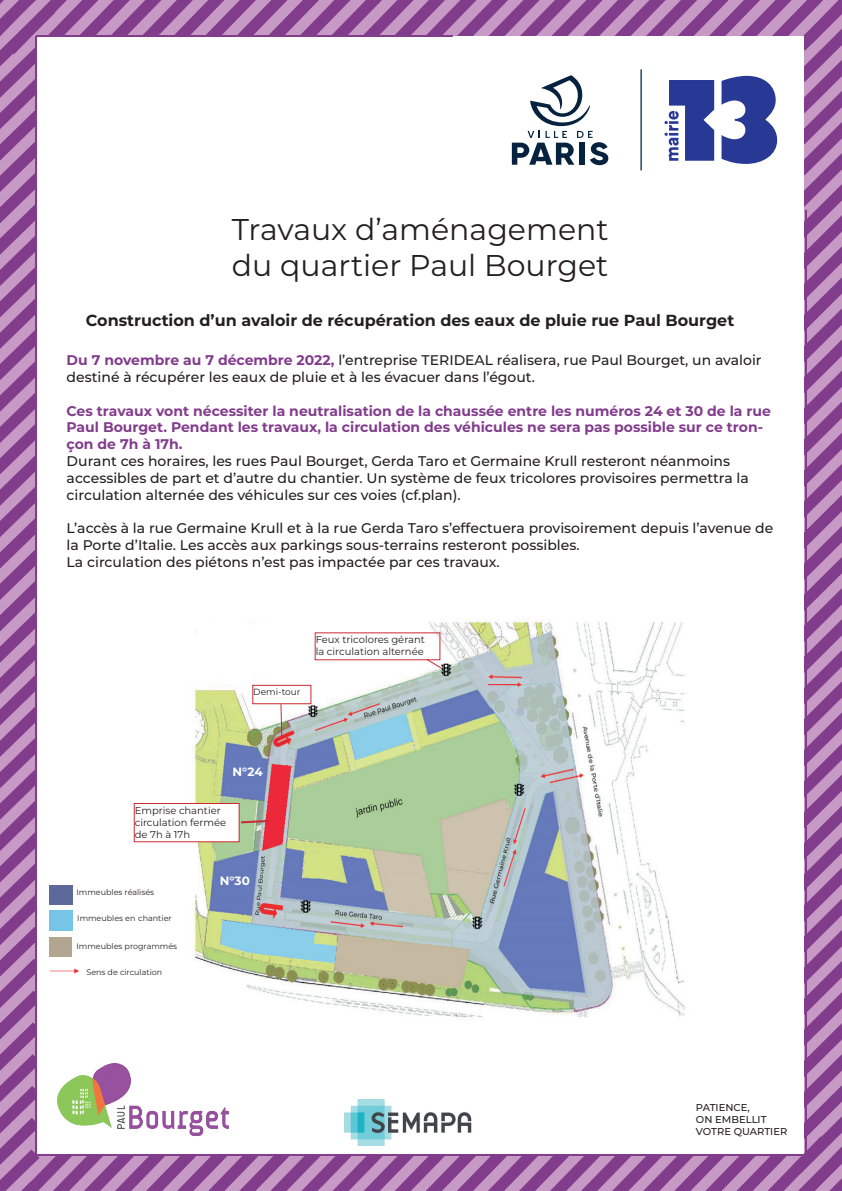
<style>
.page{position:relative;width:842px;height:1191px;background:#fff}
.page>*{position:absolute;margin:0;border:0;box-sizing:border-box;transform-origin:0 0}
.t1{font:30px/36px "Montserrat";color:#231f20}
.t2{font:700 16px "Montserrat";color:#231f20}
.t3{font:500 14px/16.8px "Montserrat";color:#231f20}
.t4{font:700 14px/16.8px "Montserrat";color:#823c8c}
.t5{font:700 12px "Montserrat";color:#fff}
.t6{font:10px/12px "Montserrat";color:#231f20}
.t7{font:500 10px/12px "Montserrat";color:#231f20}
.t8{font:9px "Montserrat";color:#231f20}
.t9{font:8px "Montserrat";color:#231f20}
.s1{font-weight:700;color:#823c8c}
</style>
<div class="page">
<svg style="left:68px;top:0;width:712px;height:36px;background:#a369a7"></svg>
<svg style="left:68px;top:1156px;width:712px;height:35px;background:#a368a7"></svg>
<svg style="left:0;top:0;width:68px;height:1191px;background:#a369a7"></svg>
<svg style="left:780px;top:0;width:62px;height:1191px;background:#a267a6"></svg>
<div style="left:36px;top:36px;width:768px;height:1119px;background:#fff"></div>
<img style="left:344px;top:1099px;width:128px;height:46px">
<img style="left:57px;top:1063px;width:172px;height:73px">
<svg style="left:512px;top:75px;width:96px;height:90px"></svg>
<hr style="left:640px;top:69px;width:2px;height:102px;background:#06223f">
<svg style="left:721px;top:76px;width:56px;height:88px"></svg>
<svg style="left:664px;top:80px;width:50px;height:81px"></svg>
<div style="left:50px;top:884px;width:23px;height:20px;background:#5c699a"></div>
<div style="left:50px;top:937px;width:22px;height:20px;background:#b3a690"></div>
<img style="left:50px;top:968px;width:29px;height:6px">
<div style="left:49px;top:910px;width:24px;height:21px;background:#76c5e6"></div>
<img style="left:133px;top:618px;width:553px;height:400px">
<div style="left:134px;top:803px;width:105px;height:38px;background:#fff"></div>
<div style="left:134px;top:803px;width:106px;height:39px;border:1px solid #cc2931"></div>
<svg style="left:239px;top:819px;width:32px;height:5px"></svg>
<div style="left:252px;top:685px;width:59px;height:19px;border:1px solid #cc2931"></div>
<svg style="left:280px;top:703px;width:3px;height:35px"></svg>
<svg style="left:425px;top:658px;width:17px;height:11px"></svg>
<hr style="left:36px;top:35px;width:417px;height:2px;background:#823c8c">
<hr style="left:35px;top:36px;width:2px;height:1119px;background:#823c8c">
<hr style="left:36px;top:1154px;width:770px;height:2px;background:#823c8c">
<hr style="left:805px;top:210px;width:2px;height:945px;background:#823c8c">
<h1 class="t1" style="left:232px;top:211px;width:378px">Travaux d’aménagement du quartier Paul Bourget</h1>
<p class="t2" style="left:86px;top:309px;width:650px">Construction d’un avaloir de récupération des eaux de pluie rue Paul Bourget</p>
<p class="t3" style="left:67px;top:351px;width:696px"><span class="s1">Du 7 novembre au 7 décembre 2022,</span> l’entreprise TERIDEAL réalisera, rue Paul Bourget, un avaloir destiné à récupérer les eaux de pluie et à les évacuer dans l’égout.</p>
<p class="t4" style="left:67px;top:401px;width:706px">Ces travaux vont nécessiter la neutralisation de la chaussée entre les numéros 24 et 30 de la rue<br>Paul Bourget. Pendant les travaux, la circulation des véhicules ne sera pas possible sur ce tron&shy;çon de 7h à 17h.</p>
<p class="t3" style="left:67px;top:452px;width:684px">Durant ces horaires, les rues Paul Bourget, Gerda Taro et Germaine Krull resteront néanmoins accessibles de part et d’autre du chantier. Un système de feux tricolores provisoires permettra la circulation alternée des véhicules sur ces voies (cf.plan).</p>
<p class="t3" style="left:67px;top:519px;width:708px">L’accès à la rue Germaine Krull et à la rue Gerda Taro s’effectuera provisoirement depuis l’avenue de la Porte d’Italie. Les accès aux parkings sous-terrains resteront possibles.<br>La circulation des piétons n’est pas impactée par ces travaux.</p>
<p class="t8" style="left:253px;top:685px;width:49px">Demi-tour</p>
<p class="t6" style="left:316px;top:633px;width:111px">Feux tricolores gérant la circulation alternée</p>
<p class="t5" style="left:232px;top:763px;width:32px">N°24</p>
<p class="t6" style="left:135px;top:803px;width:93px">Emprise chantier circulation fermée de 7h à 17h</p>
<p class="t9" style="left:77px;top:887px;width:79px">Immeubles réalisés</p>
<p class="t9" style="left:77px;top:912px;width:96px">Immeubles en chantier</p>
<p class="t9" style="left:77px;top:941px;width:102px">Immeubles programmés</p>
<p class="t9" style="left:86px;top:966px;width:77px">Sens de circulation</p>
<p class="t5" style="left:220px;top:872px;width:32px">N°30</p>
<p class="t7" style="left:696px;top:1101px;width:93px">PATIENCE,<br>ON EMBELLIT<br>VOTRE QUARTIER</p>
</div>
